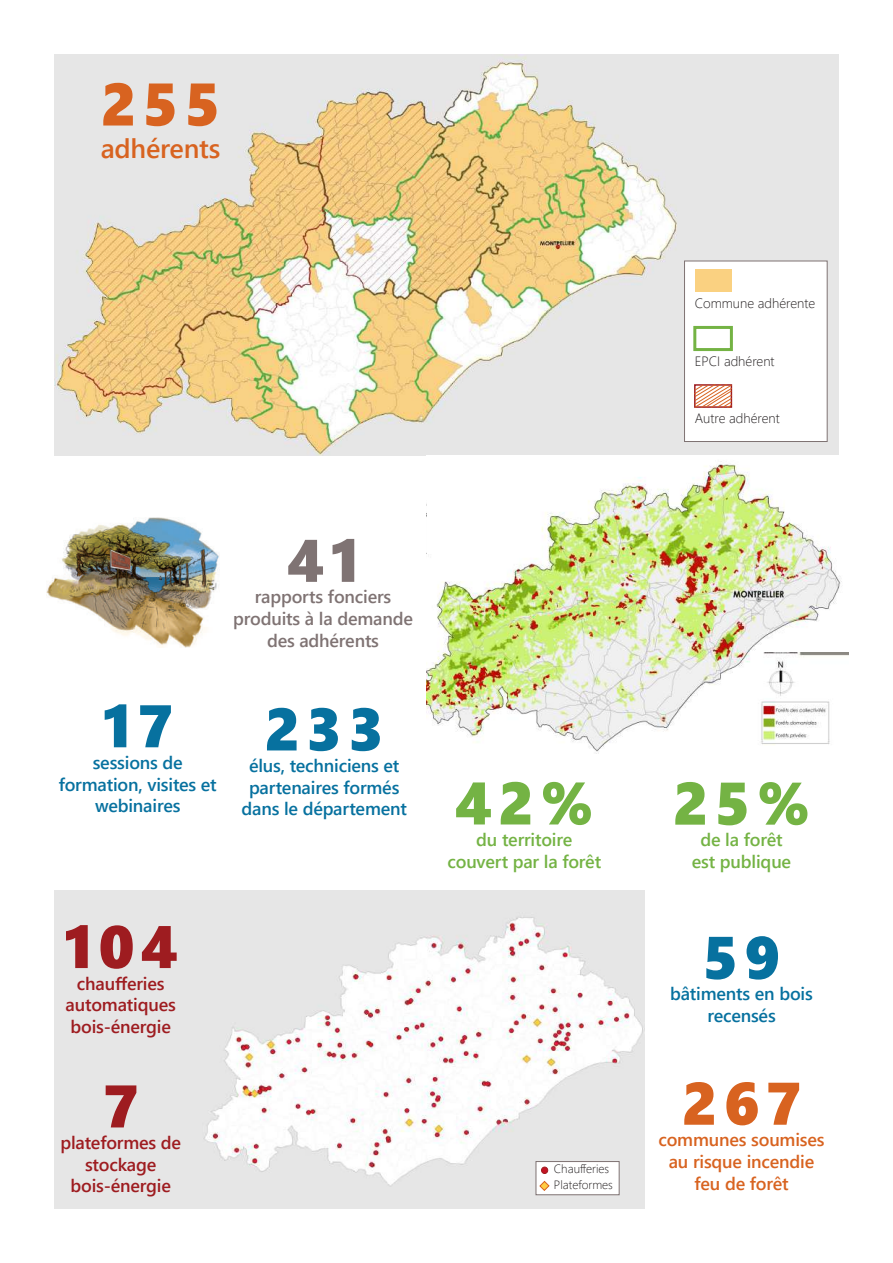
<style>
.page{position:relative;width:893px;height:1263px;background:#fff}
.page>*{position:absolute;margin:0;border:0;box-sizing:border-box;transform-origin:0 0}
.t1{font:60px "Segoe UI Black";letter-spacing:.1em;color:#07719f}
.t2{font:60px "Segoe UI Black";letter-spacing:.1em;color:#d86320}
.t3{font:60px "Segoe UI Black";color:#74b344}
.t4{font:60px "Segoe UI Black";color:#9e1c20}
.t5{font:60px "Segoe UI Black";color:#7f7373}
.t6{font:600 27px "Segoe UI";letter-spacing:-.01em;color:#d86320}
.t7{font:600 18px/21.6px "Segoe UI";letter-spacing:-.01em;color:#07719f;text-align:center}
.t8{font:600 18px/21.6px "Segoe UI";letter-spacing:-.01em;color:#9e1c20;text-align:center}
.t9{font:600 18px/21.6px "Segoe UI";letter-spacing:-.01em;color:#74b344;text-align:center}
.t10{font:600 18px/21.6px "Segoe UI";letter-spacing:-.01em;color:#7f7373;text-align:center}
.t11{font:600 18px/21.6px "Segoe UI";letter-spacing:-.01em;color:#d86320;text-align:center}
.t12{font:300 13.5px "Segoe UI";color:#231f20}
.t13{font:300 12px/15.6px "Segoe UI";color:#231f20}
</style>
<div class="page">
<div style="left:54px;top:890px;width:591px;height:319px;background:#e6e6e6"></div>
<img style="left:203px;top:917px;width:440px;height:269px">
<div style="left:54px;top:54px;width:785px;height:401px;background:#e6e6e6"></div>
<img style="left:54px;top:54px;width:634px;height:401px">
<div style="left:684px;top:261px;width:143px;height:181px;background:#fff;border:1px solid #7f7373"></div>
<hr style="left:0;top:0;width:1px;height:455px;background:#9e1c20">
<img style="left:46px;top:517px;width:173px;height:131px">
<img style="left:427px;top:461px;width:421px;height:293px">
<img style="left:752px;top:653px;width:96px;height:101px">
<div style="left:427px;top:494px;width:27px;height:59px;background:#fff"></div>
<div style="left:695px;top:270px;width:36px;height:22px;background:#fad181"></div>
<div style="left:693px;top:326px;width:40px;height:25px;border:3px solid #74b344"></div>
<svg style="left:694px;top:384px;width:38px;height:24px"></svg>
<div style="left:536px;top:1161px;width:83px;height:34px;background:#fff;border:1px solid #7f7373"></div>
<div style="left:541px;top:1167px;width:7px;height:6px;background:#c41324;border-radius:50%"></div>
<div style="left:541px;top:1167px;width:7px;height:7px;border:1px solid #9e1c20;border-radius:50%"></div>
<svg style="left:539px;top:1181px;width:10px;height:10px"></svg>
<h1 class="t2" style="left:101px;top:61px;width:121px">255</h1>
<h2 class="t6" style="left:101px;top:123px;width:121px">adhérents</h2>
<h1 class="t5" style="left:287px;top:517px;width:74px">41</h1>
<p class="t10" style="left:233px;top:585px;width:181px">rapports fonciers produits à la demande des adhérents</p>
<h1 class="t1" style="left:102px;top:682px;width:72px">17</h1>
<p class="t7" style="left:59px;top:750px;width:160px">sessions de formation, visites et webinaires</p>
<h1 class="t1" style="left:264px;top:686px;width:121px">233</h1>
<p class="t7" style="left:241px;top:753px;width:167px">élus, techniciens et partenaires formés dans le département</p>
<h1 class="t4" style="left:64px;top:903px;width:116px">104</h1>
<p class="t8" style="left:66px;top:971px;width:112px">chaufferies automatiques bois-énergie</p>
<h1 class="t4" style="left:103px;top:1063px;width:37px">7</h1>
<p class="t8" style="left:60px;top:1130px;width:122px">plateformes de stockage bois-énergie</p>
<h1 class="t3" style="left:455px;top:760px;width:141px">42%</h1>
<p class="t9" style="left:447px;top:827px;width:155px">du territoire couvert par la forêt</p>
<p class="t13" style="left:554px;top:1160px;width:61px">Chaufferies<br>Plateformes</p>
<p class="t12" style="left:695px;top:290px;width:122px">Commune adhérente</p>
<p class="t12" style="left:695px;top:348px;width:81px">EPCI adhérent</p>
<p class="t12" style="left:695px;top:405px;width:86px">Autre adhérent</p>
<h1 class="t3" style="left:673px;top:760px;width:139px">25%</h1>
<p class="t9" style="left:692px;top:828px;width:101px">de la forêt est publique</p>
<h1 class="t1" style="left:703px;top:914px;width:79px">59</h1>
<p class="t7" style="left:670px;top:982px;width:144px">bâtiments en bois recensés</p>
<h1 class="t2" style="left:682px;top:1060px;width:121px">267</h1>
<p class="t11" style="left:658px;top:1128px;width:168px">communes soumises au risque incendie feu de forêt</p>
</div>
